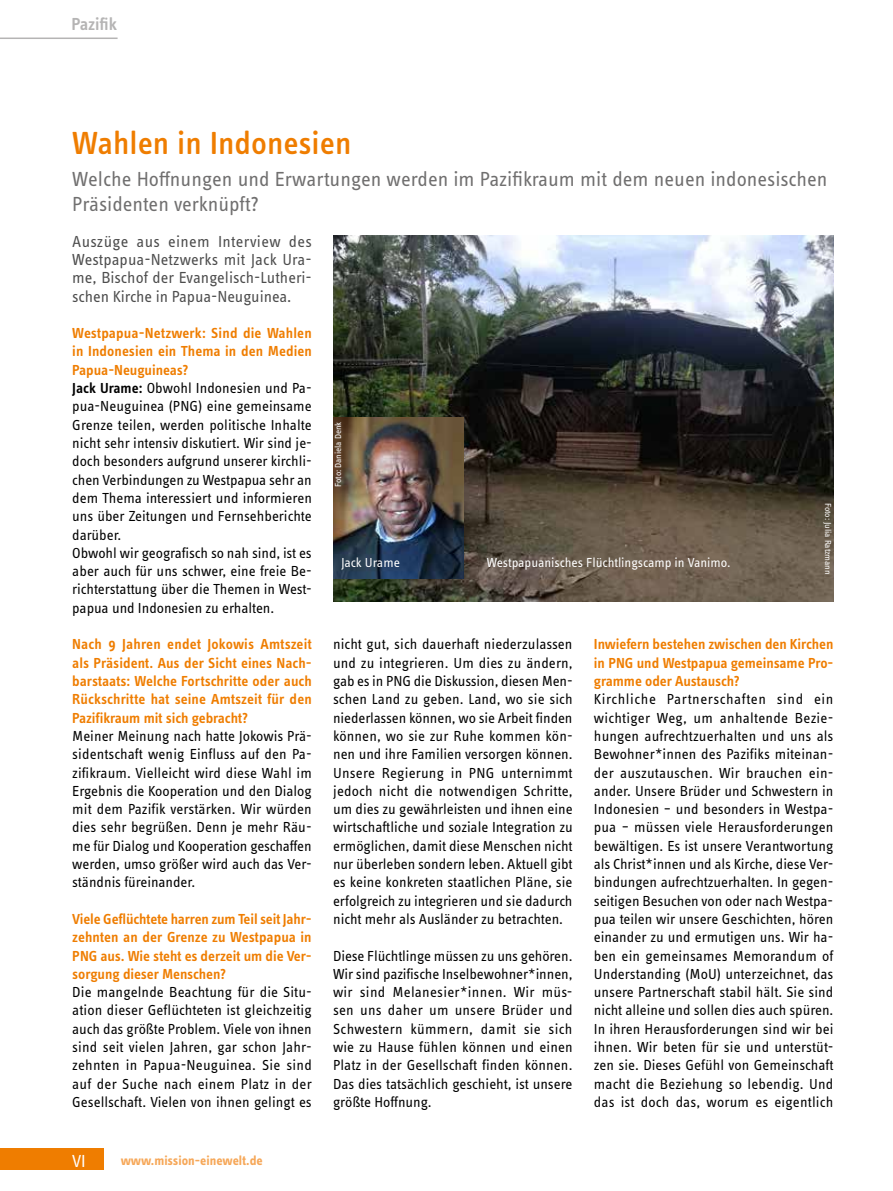
<style>
.page{position:relative;width:893px;height:1191px;background:#fff}
.page>*{position:absolute;margin:0;border:0;box-sizing:border-box;transform-origin:0 0}
.t1{font:500 33px "Info OT Text";color:#ef7d00}
.t2{font:21px/25.2px "Info OT Text";color:#706f6f}
.t3{font:600 18px "Info OT Text";letter-spacing:-.01em;color:#b5b4b4}
.t4{font:18px "Info OT Text";color:#fff}
.t5{font:16.5px/18.3px "Info OT Text";color:#4d4d4d;text-align:justify}
.t6{font:15px/18.3px "Info OT Text";color:#000;text-align:justify}
.t7{font:600 15px/18.3px "Info OT Text";letter-spacing:-.005em;color:#ef7d00;text-align:justify}
.t8{font:13.5px "Info OT Text";letter-spacing:-.005em;color:#fff}
.t9{font:700 13.5px "Info OT Text";color:#f6a758}
.t10{font:9px "Info OT Text";letter-spacing:-.005em;color:#fff}
.s1{font-weight:600;color:#ef7d00}
.s2{font-weight:600}
</style>
<div class="page">
<div style="left:0;top:1148px;width:104px;height:21px;background:#ef7d00"></div>
<hr style="left:0;top:38px;width:118px;height:1px;background:#b5b4b4">
<img style="left:333px;top:235px;width:500px;height:367px">
<img style="left:333px;top:417px;width:130px;height:161px">
<p class="t3" style="left:71px;top:13px;width:47px">Pazifik</p>
<h1 class="t1" style="left:72px;top:122px;width:281px">Wahlen in Indonesien</h1>
<h2 class="t2" style="left:72px;top:166px;width:757px">Welche Hoffnungen und Erwartungen werden im Pazifikraum mit dem neuen indonesischen<br>Präsidenten verknüpft?</h2>
<p class="t5" style="left:72px;top:232px;width:241px">Auszüge aus einem Interview des Westpapua-Netzwerks mit Jack Ura&shy;me, Bischof der Evangelisch-Lutheri&shy;schen Kirche in Papua-Neuguinea.</p>
<p class="t6" style="left:72px;top:324px;width:241px;text-align:left"><span class="s1">Westpapua-Netzwerk: Sind die Wahlen in Indonesien ein Thema in den Medien Papua-Neuguineas?<br></span><span class="s2">Jack Urame:</span> Obwohl Indonesien und Pa&shy;pua-Neuguinea (PNG) eine gemeinsame Grenze teilen, werden politische Inhalte nicht sehr intensiv diskutiert. Wir sind je&shy;doch besonders aufgrund unserer kirchli&shy;chen Verbindungen zu Westpapua sehr an dem Thema interessiert und informieren uns über Zeitungen und Fernsehberichte darüber.<br>Obwohl wir geografisch so nah sind, ist es aber auch für uns schwer, eine freie Be&shy;richterstattung über die Themen in West&shy;papua und Indonesien zu erhalten.</p>
<p class="t7" style="left:72px;top:635px;width:241px">Nach 9 Jahren endet Jokowis Amtszeit als Präsident. Aus der Sicht eines Nach&shy;barstaats: Welche Fortschritte oder auch Rückschritte hat seine Amtszeit für den Pazifikraum mit sich gebracht?</p>
<p class="t6" style="left:72px;top:726px;width:241px">Meiner Meinung nach hatte Jokowis Prä&shy;sidentschaft wenig Einfluss auf den Pa&shy;zifikraum. Vielleicht wird diese Wahl im Ergebnis die Kooperation und den Dialog mit dem Pazifik verstärken. Wir würden dies sehr begrüßen. Denn je mehr Räu&shy;me für Dialog und Kooperation geschaffen werden, umso größer wird auch das Ver&shy;ständnis füreinander.</p>
<p class="t7" style="left:72px;top:909px;width:241px">Viele Geflüchtete harren zum Teil seit Jahr&shy;zehnten an der Grenze zu Westpapua in PNG aus. Wie steht es derzeit um die Ver&shy;sorgung dieser Menschen?</p>
<p class="t6" style="left:72px;top:982px;width:241px">Die mangelnde Beachtung für die Situ&shy;ation dieser Geflüchteten ist gleichzeitig auch das größte Problem. Viele von ihnen sind seit vielen Jahren, gar schon Jahr&shy;zehnten in Papua-Neuguinea. Sie sind auf der Suche nach einem Platz in der Gesellschaft. Vielen von ihnen gelingt es</p>
<p class="t4" style="left:72px;top:1149px;width:15px">VI</p>
<p class="t9" style="left:121px;top:1152px;width:144px">www.mission-einewelt.de</p>
<p class="t10" style="left:332px;top:487px;width:67px;rotate:-90deg">Foto: Daniela Denk</p>
<p class="t8" style="left:341px;top:554px;width:60px">Jack Urame</p>
<p class="t8" style="left:487px;top:554px;width:245px">Westpapuanisches Flüchtlingscamp in Vanimo.</p>
<p class="t10" style="left:834px;top:503px;width:73px;rotate:90deg">Foto: Julia Ratzmann</p>
<p class="t6" style="left:333px;top:635px;width:241px">nicht gut, sich dauerhaft niederzulassen und zu integrieren. Um dies zu ändern, gab es in PNG die Diskussion, diesen Men&shy;schen Land zu geben. Land, wo sie sich niederlassen können, wo sie Arbeit finden können, wo sie zur Ruhe kommen kön&shy;nen und ihre Familien versorgen können.<br>Unsere Regierung in PNG unternimmt jedoch nicht die notwendigen Schritte, um dies zu gewährleisten und ihnen eine wirtschaftliche und soziale Integration zu ermöglichen, damit diese Menschen nicht nur überleben sondern leben. Aktuell gibt es keine konkreten staatlichen Pläne, sie erfolgreich zu integrieren und sie dadurch nicht mehr als Ausländer zu betrachten.</p>
<p class="t6" style="left:333px;top:946px;width:241px">Diese Flüchtlinge müssen zu uns gehören.<br>Wir sind pazifische Inselbewohner*innen, wir sind Melanesier*innen. Wir müs&shy;sen uns daher um unsere Brüder und Schwestern kümmern, damit sie sich wie zu Hause fühlen können und einen Platz in der Gesellschaft finden können.<br>Das dies tatsächlich geschieht, ist unsere größte Hoffnung.</p>
<p class="t7" style="left:594px;top:635px;width:241px">Inwiefern bestehen zwischen den Kirchen in PNG und Westpapua gemeinsame Pro&shy;gramme oder Austausch?</p>
<p class="t6" style="left:594px;top:690px;width:241px">Kirchliche Partnerschaften sind ein wichtiger Weg, um anhaltende Bezie&shy;hungen aufrechtzuerhalten und uns als Bewohner*innen des Pazifiks miteinan&shy;der auszutauschen. Wir brauchen ein&shy;ander. Unsere Brüder und Schwestern in Indonesien – und besonders in Westpa&shy;pua – müssen viele Herausforderungen bewältigen. Es ist unsere Verantwortung als Christ*innen und als Kirche, diese Ver&shy;bindungen aufrechtzuerhalten. In gegen&shy;seitigen Besuchen von oder nach Westpa&shy;pua teilen wir unsere Geschichten, hören einander zu und ermutigen uns. Wir ha&shy;ben ein gemeinsames Memorandum of Understanding (MoU) unterzeichnet, das unsere Partnerschaft stabil hält. Sie sind nicht alleine und sollen dies auch spüren.<br>In ihren Herausforderungen sind wir bei ihnen. Wir beten für sie und unterstüt&shy;zen sie. Dieses Gefühl von Gemeinschaft macht die Beziehung so lebendig. Und das ist doch das, worum es eigentlich</p>
</div>
